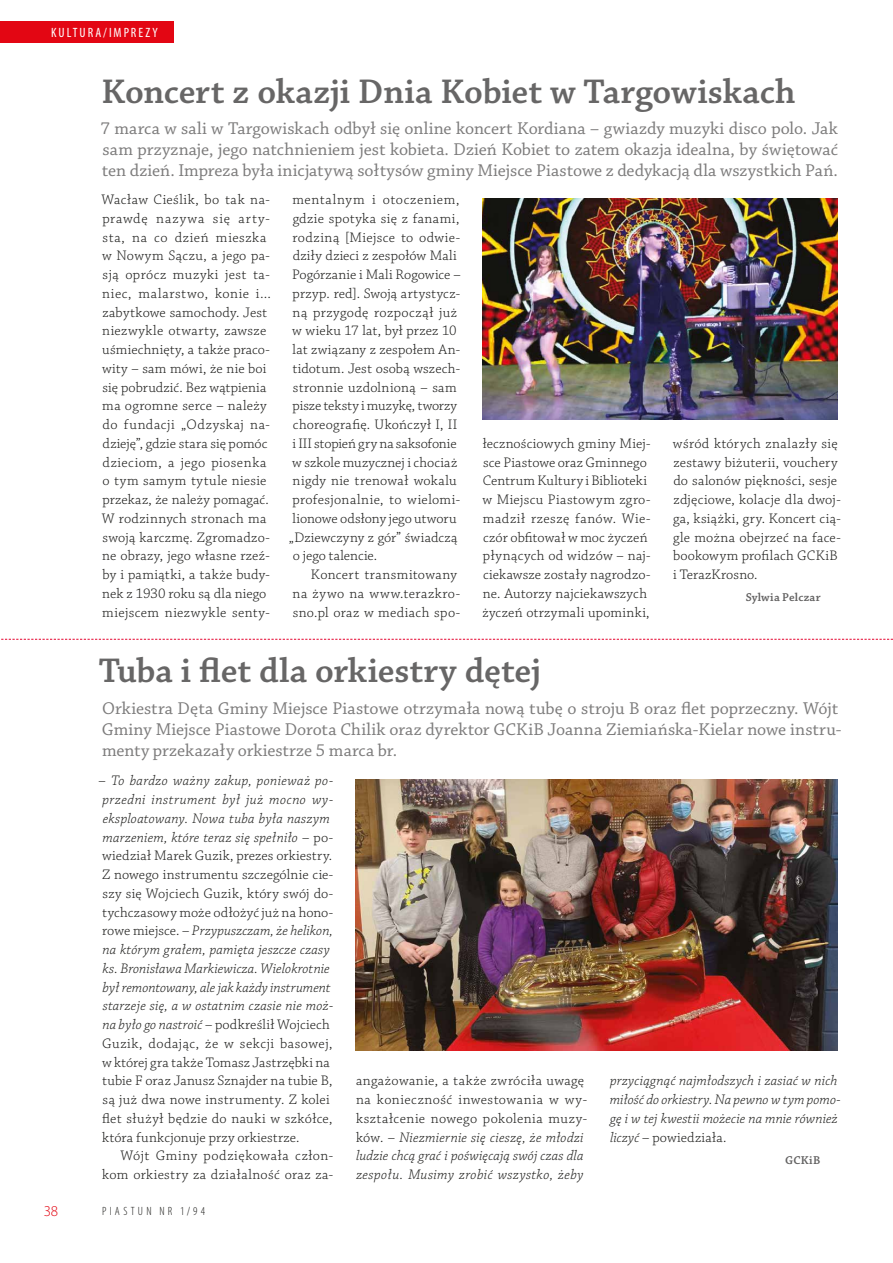
<style>
.page{position:relative;width:893px;height:1263px;background:#fff}
.page>*{position:absolute;margin:0;border:0;box-sizing:border-box;transform-origin:0 0}
.t1{font:600 36px "Chaparral Pro";letter-spacing:-.005em;color:#676666}
.t2{font:18px/21px "Chaparral Pro";letter-spacing:.005em;color:#7c7b7b}
.t3{font:300 15px "Myriad Pro";color:#e30613}
.t4{font:300 14.55px/18.8px "Chaparral Pro";letter-spacing:.02em;color:#1d1d1b}
.t5{font:italic 300 14.55px/18.8px "Chaparral Pro";letter-spacing:.01em;color:#1d1d1b}
.t6{font:condensed 13.5px "Myriad Pro";letter-spacing:.145em;color:#fff}
.t7{font:600 12px "Chaparral Pro";letter-spacing:.02em;color:#626161}
.t8{font:300 condensed 12px "Myriad Pro";letter-spacing:.27em;color:#1d1d1b}
.s1{font-style:italic}
.s2{font-style:normal}
</style>
<div class="page">
<img style="left:356px;top:779px;width:482px;height:271px">
<img style="left:483px;top:198px;width:355px;height:221px">
<svg style="left:1px;top:639px;width:892px;height:1px"></svg>
<div style="left:0;top:21px;width:173px;height:22px;background:#e30613"></div>
<p class="t6" style="left:103px;top:24px;width:14px">/IMPRE</p>
<p class="t6" style="left:145px;top:24px;width:14px">ZY</p>
<p class="t6" style="left:51px;top:24px;width:89px">KU LTURAT NUMERU</p>
<p class="t6" style="left:51px;top:24px;width:31px">TEMA</p>
<h1 class="t1" style="left:101px;top:71px;width:696px">Koncert z okazji Dnia Kobiet w Targowiskach</h1>
<p class="t2" style="left:101px;top:118px;width:739px;text-align:justify">7 marca w sali w Targowiskach odbył się online koncert Kordiana – gwiazdy muzyki disco polo. Jak sam przyznaje, jego natchnieniem jest kobieta. Dzień Kobiet to zatem okazja idealna, by świętować ten dzień. Impreza była inicjatywą sołtysów gminy Miejsce Piastowe z dedykacją dla wszystkich Pań.</p>
<p class="t4" style="left:102px;top:191px;width:171px">Wacław Cieślik, bo tak na&shy;prawdę nazywa się arty&shy;sta, na co dzień mieszka w Nowym Sączu, a jego pa&shy;sją oprócz muzyki jest ta&shy;niec, malarstwo, konie i… zabytkowe samochody. Jest niezwykle otwarty, zawsze uśmiechnięty, a także praco&shy;wity – sam mówi, że nie boi się pobrudzić. Bez wątpienia ma ogromne serce – należy do fundacji „Odzyskaj na&shy;dzieję”, gdzie stara się pomóc dzieciom, a jego piosenka o tym samym tytule niesie przekaz, że należy pomagać.<br>W rodzinnych stronach ma swoją karczmę. Zgromadzo&shy;ne obrazy, jego własne rzeź&shy;by i pamiątki, a także budy&shy;nek z 1930 roku są dla niego miejscem niezwykle senty-</p>
<p class="t4" style="left:289px;top:191px;width:173px">mentalnym i otoczeniem, gdzie spotyka się z fanami, rodziną [Miejsce to odwie&shy;dziły dzieci z zespołów Mali<br>Pogórzanie i Mali Rogowice – przyp. red]. Swoją artystycz&shy;ną przygodę rozpoczął już w wieku 17 lat, był przez 10 lat związany z zespołem An&shy;tidotum. Jest osobą wszech&shy;stronnie uzdolnioną – sam pisze teksty i muzykę, tworzy choreografię. Ukończył I, II<br>i III stopień gry na saksofonie w szkole muzycznej i chociaż nigdy nie trenował wokalu profesjonalnie, to wielomi&shy;lionowe odsłony jego utworu „Dziewczyny z gór” świadczą o jego talencie.</p>
<p class="t4" style="left:482px;top:434px;width:169px">łecznościowych gminy Miej&shy;sce Piastowe oraz Gminnego<br>Centrum Kultury i Biblioteki w Miejscu Piastowym zgro&shy;madził rzeszę fanów. Wie&shy;czór obfitował w moc życzeń płynących od widzów – naj&shy;ciekawsze zostały nagrodzo&shy;ne. Autorzy najciekawszych życzeń otrzymali upominki,</p>
<p class="t4" style="left:673px;top:434px;width:169px">wśród których znalazły się zestawy biżuterii, vouchery do salonów piękności, sesje zdjęciowe, kolacje dla dwoj&shy;ga, książki, gry. Koncert cią&shy;gle można obejrzeć na face&shy;bookowym profilach GCKiB i TerazKrosno.</p>
<p class="t4" style="left:293px;top:566px;width:169px;text-indent:18px">Koncert transmitowany na żywo na www.terazkro&shy;sno.pl oraz w mediach spo-</p>
<p class="t7" style="left:746px;top:591px;width:76px">Sylwia Pelczar</p>
<h1 class="t1" style="left:99px;top:650px;width:445px">Tuba i flet dla orkiestry dętej</h1>
<p class="t2" style="left:102px;top:698px;width:741px">Orkiestra Dęta Gminy Miejsce Piastowe otrzymała nową tubę o stroju B oraz flet poprzeczny. Wójt<br>Gminy Miejsce Piastowe Dorota Chilik oraz dyrektor GCKiB Joanna Ziemiańska-Kielar nowe instru&shy;menty przekazały orkiestrze 5 marca br.</p>
<p class="t4" style="left:98px;top:772px;width:236px">– <span class="s1">To bardzo ważny zakup, ponieważ po&shy;przedni instrument był już mocno wy&shy;eksploatowany. Nowa tuba była naszym marzeniem, które teraz się spełniło</span> – po&shy;wiedział Marek Guzik, prezes orkiestry.<br>Z nowego instrumentu szczególnie cie&shy;szy się Wojciech Guzik, który swój do&shy;tychczasowy może odłożyć już na hono&shy;rowe miejsce. – <span class="s1">Przypuszczam, że helikon, na którym grałem, pamięta jeszcze czasy ks. Bronisława Markiewicza. Wielokrotnie był remontowany, ale jak każdy instrument starzeje się, a w ostatnim czasie nie moż&shy;na było go nastroić</span> – podkreślił Wojciech Guzik, dodając, że w sekcji basowej, w której gra także Tomasz Jastrzębki na tubie F oraz Janusz Sznajder na tubie B, są już dwa nowe instrumenty. Z kolei flet służył będzie do nauki w szkółce, która funkcjonuje przy orkiestrze.</p>
<p class="t4" style="left:102px;top:1147px;width:232px;text-align:right">Wójt Gminy podziękowała człon&shy;kom orkiestry za działalność oraz za-</p>
<p class="t5" style="left:356px;top:1072px;width:232px"><span class="s2">angażowanie, a także zwróciła uwagę na konieczność inwestowania w wy&shy;kształcenie nowego pokolenia muzy&shy;ków. –</span> Niezmiernie się cieszę, że młodzi ludzie chcą grać i poświęcają swój czas dla zespołu. Musimy zrobić wszystko, żeby</p>
<p class="t5" style="left:610px;top:1072px;width:232px">przyciągnąć najmłodszych i zasiać w nich miłość do orkiestry. Na pewno w tym pomo&shy;gę i w tej kwestii możecie na mnie również liczyć <span class="s2">– powiedziała.</span></p>
<p class="t7" style="left:785px;top:1153px;width:37px">GCKiB</p>
<p class="t3" style="left:44px;top:1203px;width:16px">38</p>
<p class="t8" style="left:102px;top:1204px;width:104px">PIASTUN NR 1/94</p>
</div>
